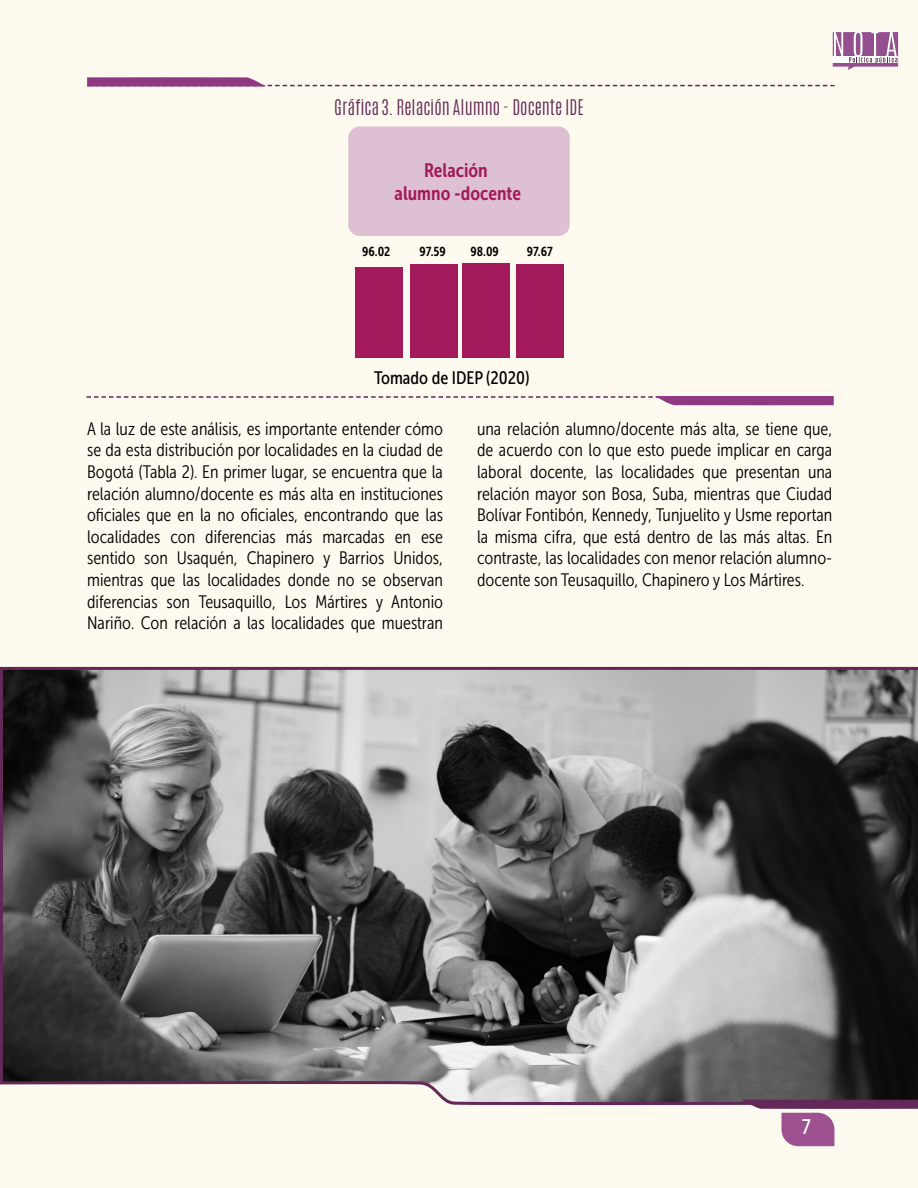
<style>
.page{position:relative;width:918px;height:1188px;background:#fffaf0}
.page>*{position:absolute;margin:0;border:0;box-sizing:border-box;transform-origin:0 0}
.t1{font:21px "Museo Sans Condensed 500";color:#fff}
.t2{font:19.5px/23.4px "Museo Sans Condensed 700";color:#a21a5b;text-align:center}
.t3{font:18px/21.6px "Museo Sans Condensed 300";color:#000;text-align:justify}
.t4{font:300 18px "Antonio";color:#632856}
.t5{font:18px "Museo Sans Condensed 500";color:#000}
.t6{font:12.9px "Museo Sans Condensed 700";color:#000}
</style>
<div class="page">
<svg style="left:0;top:666px;width:918px;height:439px;background:#717070"></svg>
<div style="left:348px;top:126px;width:222px;height:110px;background:#ddc0d2;border-radius:11px"></div>
<div style="left:355px;top:267px;width:48px;height:91px;background:#a21a5b"></div>
<div style="left:410px;top:264px;width:48px;height:94px;background:#a21a5b"></div>
<div style="left:462px;top:263px;width:48px;height:95px;background:#a21a5b"></div>
<div style="left:516px;top:264px;width:48px;height:94px;background:#a21a5b"></div>
<svg style="left:86px;top:396px;width:748px;height:9px"></svg>
<svg style="left:87px;top:77px;width:748px;height:9px"></svg>
<svg style="left:742px;top:1100px;width:176px;height:46px"></svg>
<div style="left:833px;top:22px;width:70px;height:63px;background:#fffaf0"></div>
<svg style="left:833px;top:32px;width:65px;height:38px"></svg>
<p class="t4" style="left:334px;top:95px;width:251px">Gráfica 3. Relación Alumno - Docente IDE</p>
<p class="t2" style="left:395px;top:158px;width:128px">Relación<br>alumno -docente</p>
<p class="t6" style="left:362px;top:244px;width:30px">96.02</p>
<p class="t6" style="left:420px;top:244px;width:28px">97.59</p>
<p class="t6" style="left:471px;top:244px;width:30px">98.09</p>
<p class="t6" style="left:527px;top:244px;width:28px">97.67</p>
<p class="t5" style="left:374px;top:368px;width:157px">Tomado de IDEP (2020)</p>
<p class="t3" style="left:87px;top:418px;width:357px">A la luz de este análisis, es importante entender cómo se da esta distribución por localidades en la ciudad de Bogotá (Tabla 2). En primer lugar, se encuentra que la relación alumno/docente es más alta en instituciones oficiales que en la no oficiales, encontrando que las localidades con diferencias más marcadas en ese sentido son Usaquén, Chapinero y Barrios Unidos, mientras que las localidades donde no se observan diferencias son Teusaquillo, Los Mártires y Antonio Nariño. Con relación a las localidades que muestran</p>
<p class="t3" style="left:477px;top:418px;width:357px">una relación alumno/docente más alta, se tiene que, de acuerdo con lo que esto puede implicar en carga laboral docente, las localidades que presentan una relación mayor son Bosa, Suba, mientras que Ciudad Bolívar Fontibón, Kennedy, Tunjuelito y Usme reportan la misma cifra, que está dentro de las más altas. En contraste, las localidades con menor relación alumno&shy;docente son Teusaquillo, Chapinero y Los Mártires.</p>
<p class="t1" style="left:802px;top:1115px;width:10px">7</p>
</div>
